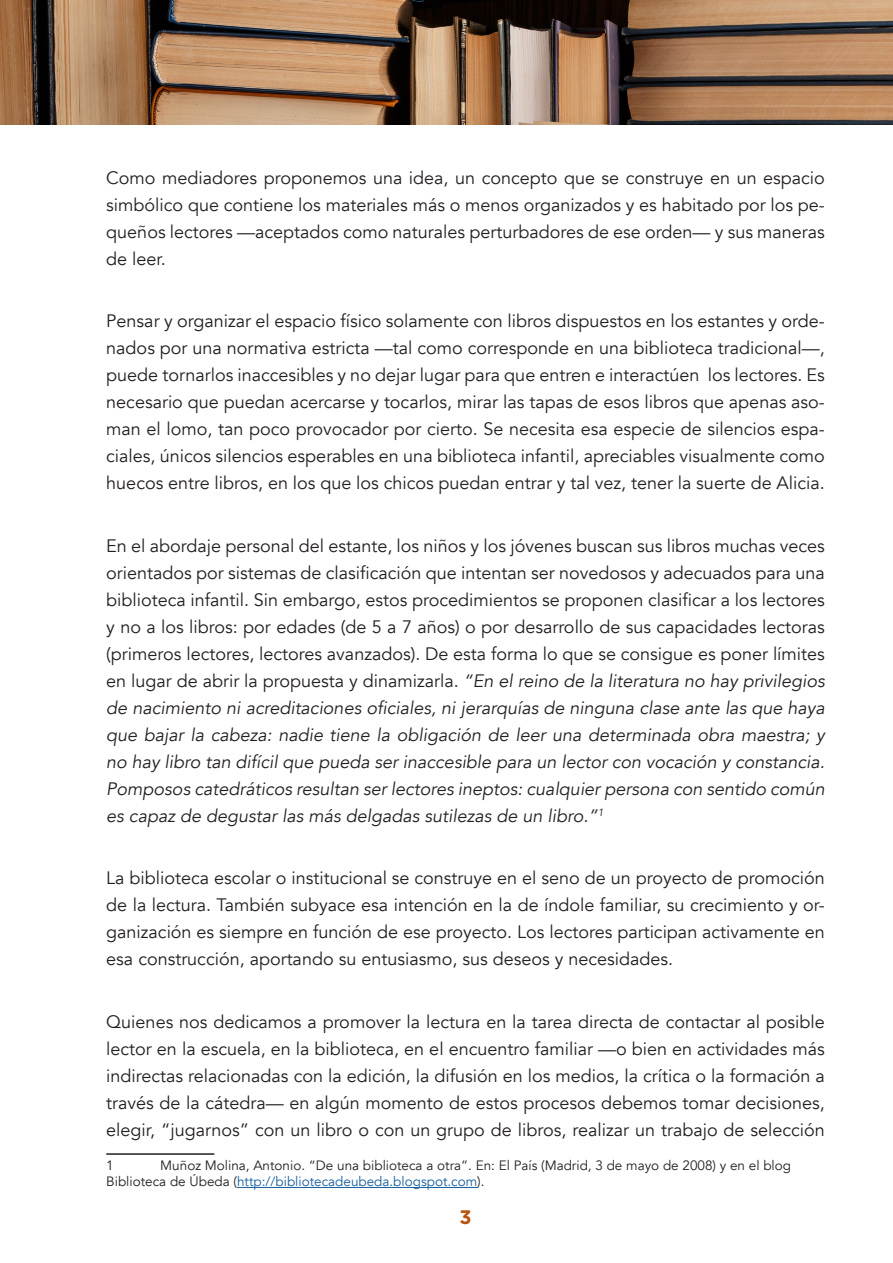
<style>
.page{position:relative;width:893px;height:1263px;background:#fff}
.page>*{position:absolute;margin:0;border:0;box-sizing:border-box;transform-origin:0 0}
.t1{font:700 19.5px "Gotham";color:#b75411}
.texto_general{font:18px/27px "Avenir";color:#231f20;text-align:justify}
.nota_al_pie{font:13.5px/16.2px "Avenir";color:#231f20}
.s1{font-style:italic}
.s2{color:#175d9e}
</style>
<div class="page">
<hr style="left:106px;top:1153px;width:108px;height:2px;background:#231f20">
<hr style="left:237px;top:1187px;width:240px;height:1px;background:#175d9e">
<img style="left:0;top:0;width:893px;height:124px">
<p class="texto_general" style="left:106px;top:164px;width:720px">Como mediadores proponemos una idea, un concepto que se construye en un espacio simbólico que contiene los materiales más o menos organizados y es habitado por los pe&shy;queños lectores —aceptados como naturales perturbadores de ese orden— y sus maneras de leer.</p>
<p class="texto_general" style="left:106px;top:308px;width:720px">Pensar y organizar el espacio físico solamente con libros dispuestos en los estantes y orde&shy;nados por una normativa estricta —tal como corresponde en una biblioteca tradicional—, puede tornarlos inaccesibles y no dejar lugar para que entren e interactúen los lectores. Es necesario que puedan acercarse y tocarlos, mirar las tapas de esos libros que apenas aso&shy;man el lomo, tan poco provocador por cierto. Se necesita esa especie de silencios espa&shy;ciales, únicos silencios esperables en una biblioteca infantil, apreciables visualmente como huecos entre libros, en los que los chicos puedan entrar y tal vez, tener la suerte de Alicia.</p>
<p class="texto_general" style="left:106px;top:532px;width:720px">En el abordaje personal del estante, los niños y los jóvenes buscan sus libros muchas veces orientados por sistemas de clasificación que intentan ser novedosos y adecuados para una biblioteca infantil. Sin embargo, estos procedimientos se proponen clasificar a los lectores y no a los libros: por edades (de 5 a 7 años) o por desarrollo de sus capacidades lectoras (primeros lectores, lectores avanzados). De esta forma lo que se consigue es poner límites en lugar de abrir la propuesta y dinamizarla. <span class="s1">“En el reino de la literatura no hay privilegios de nacimiento ni acreditaciones oficiales, ni jerarquías de ninguna clase ante las que haya que bajar la cabeza: nadie tiene la obligación de leer una determinada obra maestra; y no hay libro tan difícil que pueda ser inaccesible para un lector con vocación y constancia.<br>Pomposos catedráticos resultan ser lectores ineptos: cualquier persona con sentido común es capaz de degustar las más delgadas sutilezas de un libro.”</span><sup>1</sup></p>
<p class="texto_general" style="left:106px;top:865px;width:720px">La biblioteca escolar o institucional se construye en el seno de un proyecto de promoción de la lectura. También subyace esa intención en la de índole familiar, su crecimiento y or&shy;ganización es siempre en función de ese proyecto. Los lectores participan activamente en esa construcción, aportando su entusiasmo, sus deseos y necesidades.</p>
<p class="texto_general" style="left:106px;top:1008px;width:720px">Quienes nos dedicamos a promover la lectura en la tarea directa de contactar al posible lector en la escuela, en la biblioteca, en el encuentro familiar —o bien en actividades más indirectas relacionadas con la edición, la difusión en los medios, la crítica o la formación a través de la cátedra— en algún momento de estos procesos debemos tomar decisiones, elegir, “jugarnos” con un libro o con un grupo de libros, realizar un trabajo de selección</p>
<p class="nota_al_pie" style="left:106px;top:1158px;width:9px">1</p>
<p class="nota_al_pie" style="left:106px;top:1158px;width:686px;text-indent:54px">Muñoz Molina, Antonio. “De una biblioteca a otra”. En: El País (Madrid, 3 de mayo de 2008) y en el blog<br>Biblioteca de Úbeda (<span class="s2">http://bibliotecadeubeda.blogspot.com</span>).</p>
<p class="t1" style="left:460px;top:1204px;width:14px">3</p>
</div>
